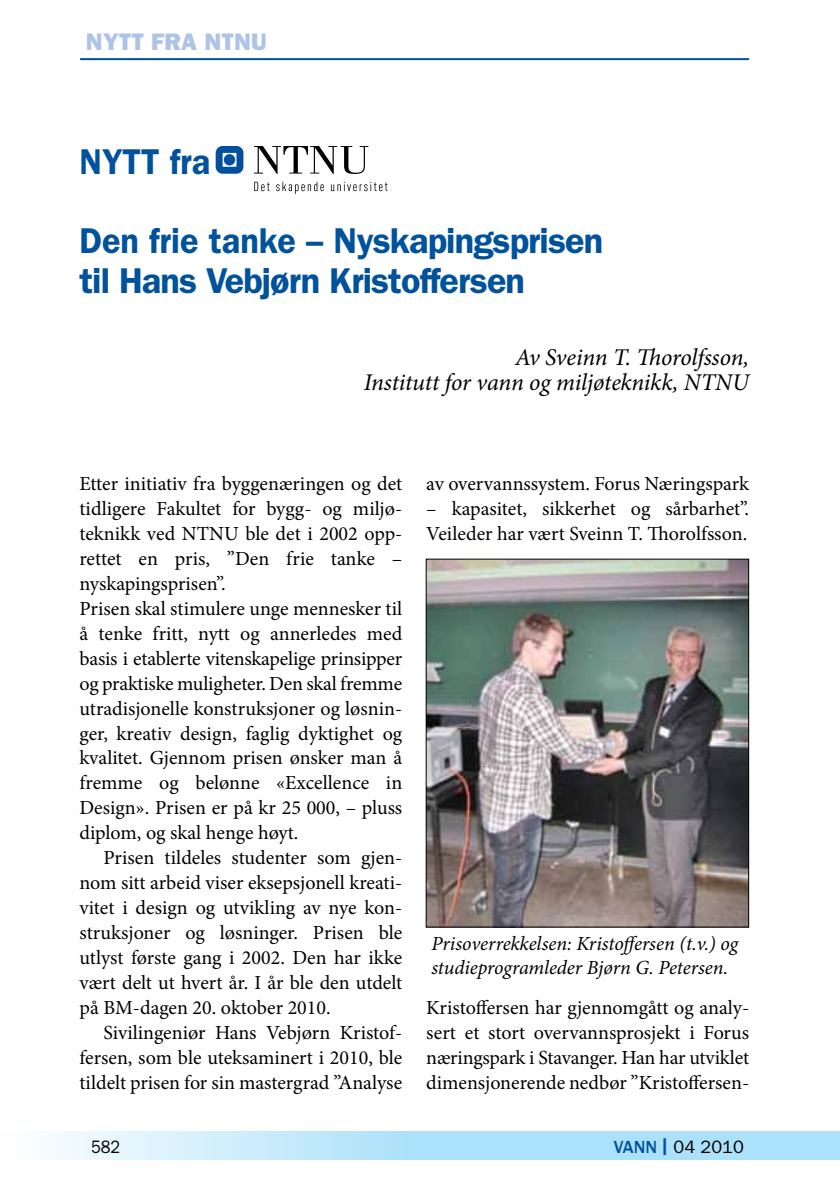
<style>
.page{position:relative;width:840px;height:1191px;background:#fff}
.page>*{position:absolute;margin:0;border:0;box-sizing:border-box;transform-origin:0 0}
.t1{font:600 36px/78.4px "Franklin Gothic";letter-spacing:-.025em;color:#00529c;scale:.95 1}
.t2{font:600 36px "Franklin Gothic";letter-spacing:-.025em;color:#00529c}
.t3{font:italic 24px/25px "Minion Pro";letter-spacing:-.01em;color:#000;text-align:right}
.t4{font:800 24px "Franklin Gothic";letter-spacing:.015em;color:#aec3e6}
.t5{font:20px/25px "Minion Pro";color:#000;text-align:justify}
.t6{font:italic 20px/24px "Minion Pro";letter-spacing:-.005em;color:#000}
.t7{font:18px "Franklin Gothic";color:#000}
.t8{font:18px "Franklin Gothic";color:#000;scale:.9 1}
.s1{font-weight:500;color:#00529c}
.s2{font-weight:500;font-size:25px;color:#00529c}
</style>
<div class="page">
<svg style="left:55px;top:1131px;width:784px;height:29px;background:#bbe6fa"></svg>
<hr style="left:80px;top:58px;width:668px;height:2px;background:#00529c">
<svg style="left:215px;top:146px;width:28px;height:28px"></svg>
<div style="left:224px;top:154px;width:11px;height:11px;background:#00509e;border-radius:50%"></div>
<svg style="left:254px;top:146px;width:114px;height:28px"></svg>
<svg style="left:254px;top:182px;width:15px;height:9px"></svg>
<svg style="left:276px;top:182px;width:48px;height:12px"></svg>
<svg style="left:331px;top:182px;width:56px;height:9px"></svg>
<img style="left:427px;top:560px;width:319px;height:365px">
<div style="left:425px;top:558px;width:323px;height:369px;border:1px solid #000"></div>
<p class="t4" style="left:86px;top:28px;width:182px">NYTT fra NTNU</p>
<h1 class="t1" style="left:79px;top:123px;width:552px">NYTT fra<br>Den frie tanke – Nyskapingsprisen</h1>
<h1 class="t2" style="left:79px;top:259px;width:447px">til Hans Vebjørn Kristoffersen</h1>
<p class="t3" style="left:364px;top:345px;width:386px">Av Sveinn T. Thorolfsson,<br>Institutt for vann og miljøteknikk, NTNU</p>
<p class="t5" style="left:79px;top:471px;width:324px;text-align:left">Etter initiativ fra byggenæringen og det tidligere Fakultet for bygg- og miljø&shy;teknikk ved NTNU ble det i 2002 opp&shy;rettet en pris, ”Den frie tanke – nyskapingsprisen”.<br>Prisen skal stimulere unge mennesker til å tenke fritt, nytt og annerledes med basis i etablerte vitenskapelige prinsipper og praktiske muligheter. Den skal fremme utradisjonelle konstruksjoner og løsnin&shy;ger, kreativ design, faglig dyktighet og kvalitet. Gjennom prisen ønsker man å fremme og belønne «Excellence in Design». Prisen er på kr 25 000, – pluss diplom, og skal henge høyt.</p>
<p class="t5" style="left:79px;top:845px;width:324px;text-indent:24px">Prisen tildeles studenter som gjen&shy;nom sitt arbeid viser eksepsjonell kreati&shy;vitet i design og utvikling av nye kon&shy;struksjoner og løsninger. Prisen ble utlyst første gang i 2002. Den har ikke vært delt ut hvert år. I år ble den utdelt på BM-dagen 20. oktober 2010.</p>
<p class="t5" style="left:79px;top:1020px;width:324px;text-indent:24px">Sivilingeniør Hans Vebjørn Kristof&shy;fersen, som ble uteksaminert i 2010, ble tildelt prisen for sin mastergrad ”Analyse</p>
<p class="t5" style="left:426px;top:471px;width:324px">av overvannssystem. Forus Næringspark</p>
<p class="t5" style="left:426px;top:496px;width:324px">– kapasitet, sikkerhet og sårbarhet”.<br>Veileder har vært Sveinn T. Thorolfsson.</p>
<p class="t6" style="left:431px;top:931px;width:308px">Prisoverrekkelsen: Kristoffersen (t.v.) og studieprogramleder Bjørn G. Petersen.</p>
<p class="t5" style="left:426px;top:995px;width:324px">Kristoffersen har gjennomgått og analy&shy;sert et stort overvannsprosjekt i Forus næringspark i Stavanger. Han har utviklet dimensjonerende nedbør ”Kristoffersen-</p>
<p class="t8" style="left:91px;top:1136px;width:34px">582</p>
<p class="t7" style="left:613px;top:1136px;width:131px"><span class="s1">VANN</span> <span class="s2">I</span> 04 2010</p>
</div>
